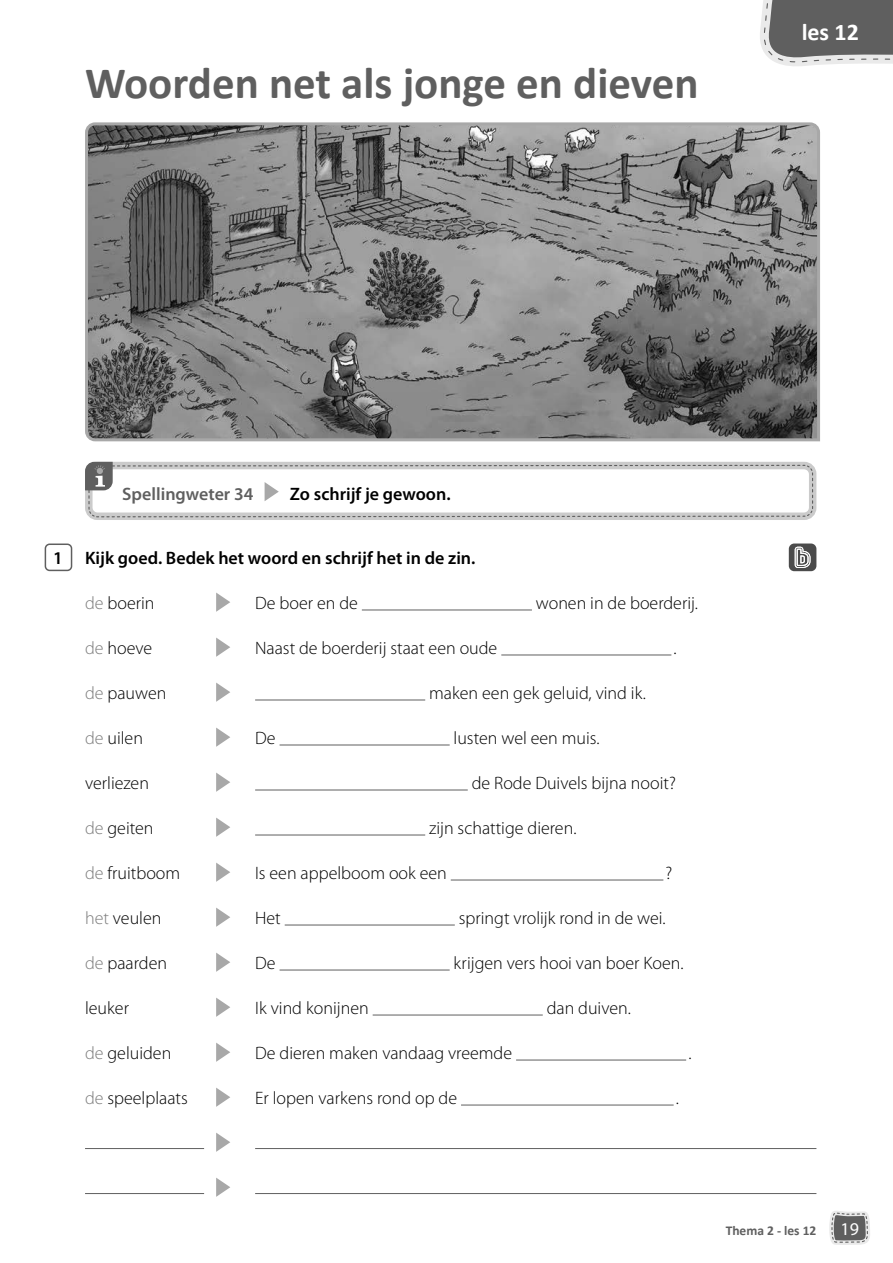
<style>
.page{position:relative;width:893px;height:1263px;background:#fff}
.page>*{position:absolute;margin:0;border:0;box-sizing:border-box;transform-origin:0 0}
.t1{font:700 45px "Calibri";color:#5f5f5f}
.t2{font:700 24px "Calibri";color:#fff}
.t3{font:300 18px "Myriad Pro";color:#000}
.t4{font:600 18px "Myriad Pro";color:#000}
.t5{font:600 18px "Myriad Pro";color:#5f5f5f}
.t6{font:18px "Myriad Pro";color:#fff}
.t7{font:700 13.5px "Calibri";color:#5f5f5f}
.s1{color:#7c7c7c}
</style>
<div class="page">
<svg style="left:829px;top:1211px;width:41px;height:34px"></svg>
<svg style="left:760px;top:0;width:133px;height:66px;background:#7e7e7e"></svg>
<svg style="left:85px;top:122px;width:735px;height:320px;background:#7f7f7f"></svg>
<div style="left:85px;top:462px;width:731px;height:58px;border:8px solid #cbcbcb;border-radius:9px"></div>
<svg style="left:85px;top:461px;width:729px;height:57px"></svg>
<svg style="left:216px;top:592px;width:14px;height:20px"></svg>
<hr style="left:362px;top:610px;width:170px;height:1px;background:#5f5f5f">
<svg style="left:216px;top:637px;width:14px;height:20px"></svg>
<hr style="left:501px;top:655px;width:170px;height:1px;background:#5f5f5f">
<svg style="left:216px;top:682px;width:14px;height:20px"></svg>
<hr style="left:255px;top:700px;width:170px;height:1px;background:#5f5f5f">
<svg style="left:216px;top:727px;width:14px;height:20px"></svg>
<hr style="left:280px;top:745px;width:170px;height:1px;background:#5f5f5f">
<svg style="left:216px;top:772px;width:14px;height:20px"></svg>
<hr style="left:255px;top:790px;width:213px;height:1px;background:#5f5f5f">
<svg style="left:216px;top:817px;width:14px;height:20px"></svg>
<hr style="left:255px;top:835px;width:170px;height:1px;background:#5f5f5f">
<svg style="left:216px;top:862px;width:14px;height:20px"></svg>
<hr style="left:451px;top:880px;width:212px;height:1px;background:#5f5f5f">
<svg style="left:216px;top:907px;width:14px;height:20px"></svg>
<hr style="left:285px;top:925px;width:170px;height:1px;background:#5f5f5f">
<svg style="left:216px;top:953px;width:14px;height:19px"></svg>
<hr style="left:280px;top:970px;width:170px;height:1px;background:#5f5f5f">
<svg style="left:216px;top:998px;width:14px;height:19px"></svg>
<hr style="left:373px;top:1015px;width:170px;height:1px;background:#5f5f5f">
<svg style="left:216px;top:1043px;width:14px;height:19px"></svg>
<hr style="left:516px;top:1060px;width:170px;height:1px;background:#5f5f5f">
<svg style="left:216px;top:1088px;width:14px;height:19px"></svg>
<hr style="left:461px;top:1105px;width:213px;height:1px;background:#5f5f5f">
<hr style="left:85px;top:1148px;width:119px;height:1px;background:#5f5f5f">
<svg style="left:216px;top:1133px;width:14px;height:19px"></svg>
<hr style="left:255px;top:1148px;width:561px;height:1px;background:#5f5f5f">
<hr style="left:85px;top:1193px;width:119px;height:1px;background:#5f5f5f">
<svg style="left:216px;top:1178px;width:14px;height:19px"></svg>
<hr style="left:255px;top:1193px;width:561px;height:1px;background:#5f5f5f">
<div style="left:45px;top:543px;width:27px;height:28px;border:2px solid #5f5f5f;border-radius:4px"></div>
<svg style="left:789px;top:543px;width:27px;height:28px"></svg>
<h1 class="t1" style="left:85px;top:54px;width:615px">Woorden net als jonge en dieven</h1>
<h2 class="t2" style="left:802px;top:16px;width:59px">les 12</h2>
<p class="t4" style="left:53px;top:548px;width:11px">1</p>
<p class="t5" style="left:122px;top:484px;width:133px">Spellingweter 34</p>
<p class="t4" style="left:290px;top:484px;width:162px">Zo schrijf je gewoon.</p>
<p class="t4" style="left:85px;top:548px;width:392px">Kijk goed. Bedek het woord en schrijf het in de zin.</p>
<p class="t3" style="left:85px;top:592px;width:71px"><span class="s1">de</span> boerin</p>
<p class="t3" style="left:255px;top:592px;width:104px">De boer en de</p>
<p class="t3" style="left:536px;top:592px;width:164px">wonen in de boerderij.</p>
<p class="t3" style="left:85px;top:637px;width:69px"><span class="s1">de</span> hoeve</p>
<p class="t3" style="left:255px;top:637px;width:244px">Naast de boerderij staat een oude</p>
<p class="t3" style="left:674px;top:637px;width:5px">.</p>
<p class="t3" style="left:85px;top:682px;width:83px"><span class="s1">de</span> pauwen</p>
<p class="t3" style="left:429px;top:682px;width:218px">maken een gek geluid, vind ik.</p>
<p class="t3" style="left:85px;top:727px;width:59px"><span class="s1">de</span> uilen</p>
<p class="t3" style="left:255px;top:727px;width:22px">De</p>
<p class="t3" style="left:454px;top:727px;width:147px">lusten wel een muis.</p>
<p class="t3" style="left:85px;top:772px;width:65px">verliezen</p>
<p class="t3" style="left:472px;top:772px;width:206px">de Rode Duivels bijna nooit?</p>
<p class="t3" style="left:85px;top:817px;width:70px"><span class="s1">de</span> geiten</p>
<p class="t3" style="left:429px;top:817px;width:149px">zijn schattige dieren.</p>
<p class="t3" style="left:85px;top:862px;width:97px"><span class="s1">de</span> fruitboom</p>
<p class="t3" style="left:255px;top:862px;width:193px">Is een appelboom ook een</p>
<p class="t3" style="left:666px;top:862px;width:8px">?</p>
<p class="t3" style="left:85px;top:907px;width:78px"><span class="s1">het</span> veulen</p>
<p class="t3" style="left:255px;top:907px;width:27px">Het</p>
<p class="t3" style="left:459px;top:907px;width:208px">springt vrolijk rond in de wei.</p>
<p class="t3" style="left:85px;top:952px;width:84px"><span class="s1">de</span> paarden</p>
<p class="t3" style="left:255px;top:952px;width:22px">De</p>
<p class="t3" style="left:454px;top:952px;width:232px">krijgen vers hooi van boer Koen.</p>
<p class="t3" style="left:85px;top:997px;width:45px">leuker</p>
<p class="t3" style="left:255px;top:997px;width:115px">Ik vind konijnen</p>
<p class="t3" style="left:547px;top:997px;width:86px">dan duiven.</p>
<p class="t3" style="left:85px;top:1042px;width:88px"><span class="s1">de</span> geluiden</p>
<p class="t3" style="left:255px;top:1042px;width:258px">De dieren maken vandaag vreemde</p>
<p class="t3" style="left:688px;top:1042px;width:5px">.</p>
<p class="t3" style="left:85px;top:1087px;width:104px"><span class="s1">de</span> speelplaats</p>
<p class="t3" style="left:255px;top:1087px;width:203px">Er lopen varkens rond op de</p>
<p class="t3" style="left:676px;top:1087px;width:5px">.</p>
<p class="t7" style="left:726px;top:1221px;width:92px">Thema 2 - les 12</p>
<p class="t6" style="left:840px;top:1217px;width:20px">19</p>
</div>
